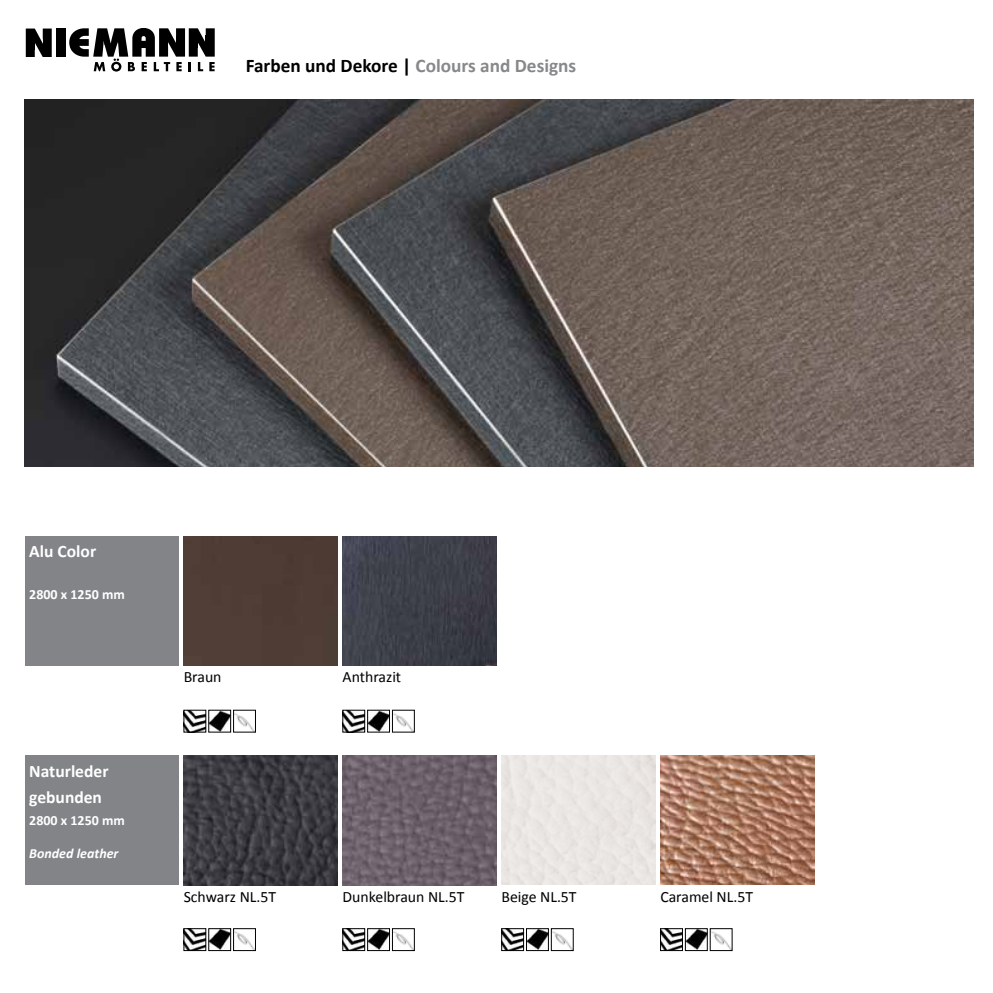
<style>
.page{position:relative;width:993px;height:993px;background:#fff}
.page>*{position:absolute;margin:0;border:0;box-sizing:border-box;transform-origin:0 0}
.t1{font:700 19.25px "Calibri";color:#87888a}
.t2{font:700 17.5px/25.2px "Calibri";color:#fff}
.t3{font:15.75px "Calibri";color:#000}
.t4{font:700 14px "Calibri";color:#fff}
.t5{font:italic 700 14px "Calibri";color:#fff}
.s1{color:#000}
</style>
<div class="page">
<div style="left:57px;top:28px;width:9px;height:29px;background:#000"></div>
<svg style="left:26px;top:29px;width:26px;height:28px"></svg>
<svg style="left:69px;top:28px;width:146px;height:44px"></svg>
<div style="left:184px;top:536px;width:153px;height:129px;background:#4f3c35"></div>
<img style="left:342px;top:536px;width:154px;height:129px">
<img style="left:184px;top:755px;width:153px;height:129px">
<img style="left:342px;top:755px;width:154px;height:129px">
<img style="left:660px;top:755px;width:154px;height:129px">
<div style="left:25px;top:536px;width:154px;height:129px;background:#828488"></div>
<div style="left:25px;top:755px;width:154px;height:129px;background:#828488"></div>
<img style="left:25px;top:99px;width:947px;height:367px">
<img style="left:210px;top:711px;width:19px;height:19px">
<div style="left:208px;top:709px;width:23px;height:23px;border:1px solid #000"></div>
<img style="left:186px;top:711px;width:18px;height:19px">
<div style="left:184px;top:709px;width:22px;height:23px;border:1px solid #000"></div>
<img style="left:235px;top:713px;width:18px;height:17px">
<img style="left:369px;top:711px;width:18px;height:19px">
<div style="left:367px;top:709px;width:22px;height:23px;border:1px solid #000"></div>
<img style="left:344px;top:711px;width:19px;height:19px">
<div style="left:342px;top:709px;width:23px;height:23px;border:1px solid #000"></div>
<img style="left:394px;top:713px;width:18px;height:17px">
<img style="left:210px;top:930px;width:19px;height:18px">
<div style="left:208px;top:928px;width:23px;height:22px;border:1px solid #000"></div>
<img style="left:186px;top:930px;width:18px;height:18px">
<div style="left:184px;top:928px;width:22px;height:22px;border:1px solid #000"></div>
<img style="left:235px;top:931px;width:18px;height:17px">
<div style="left:233px;top:928px;width:22px;height:22px;border:1px solid #000"></div>
<img style="left:369px;top:930px;width:18px;height:18px">
<div style="left:367px;top:928px;width:22px;height:22px;border:1px solid #000"></div>
<img style="left:344px;top:930px;width:19px;height:18px">
<div style="left:342px;top:928px;width:23px;height:22px;border:1px solid #000"></div>
<img style="left:394px;top:931px;width:18px;height:17px">
<div style="left:392px;top:928px;width:22px;height:22px;border:1px solid #000"></div>
<img style="left:528px;top:930px;width:18px;height:18px">
<div style="left:526px;top:928px;width:22px;height:22px;border:1px solid #000"></div>
<img style="left:503px;top:930px;width:18px;height:18px">
<div style="left:501px;top:928px;width:22px;height:22px;border:1px solid #000"></div>
<img style="left:553px;top:931px;width:18px;height:17px">
<div style="left:551px;top:928px;width:22px;height:22px;border:1px solid #000"></div>
<img style="left:687px;top:930px;width:18px;height:18px">
<div style="left:685px;top:928px;width:22px;height:22px;border:1px solid #000"></div>
<img style="left:662px;top:930px;width:18px;height:18px">
<div style="left:660px;top:928px;width:22px;height:22px;border:1px solid #000"></div>
<img style="left:711px;top:931px;width:19px;height:17px">
<p class="t1" style="left:246px;top:54px;width:332px"><span class="s1">Farben und Dekore |</span> Colours and Designs</p>
<p class="t2" style="left:29px;top:537px;width:68px">Alu Color</p>
<p class="t4" style="left:29px;top:585px;width:97px">2800 x 1250 mm</p>
<p class="t2" style="left:29px;top:757px;width:81px">Naturleder gebunden</p>
<p class="t4" style="left:29px;top:811px;width:97px">2800 x 1250 mm</p>
<p class="t5" style="left:29px;top:844px;width:91px">Bonded leather</p>
<p class="t3" style="left:184px;top:667px;width:39px">Braun</p>
<p class="t3" style="left:342px;top:667px;width:60px">Anthrazit</p>
<p class="t3" style="left:184px;top:886px;width:94px">Schwarz NL.5T</p>
<p class="t3" style="left:342px;top:886px;width:123px">Dunkelbraun NL.5T</p>
<p class="t3" style="left:501px;top:886px;width:77px">Beige NL.5T</p>
<p class="t3" style="left:660px;top:886px;width:94px">Caramel NL.5T</p>
</div>
